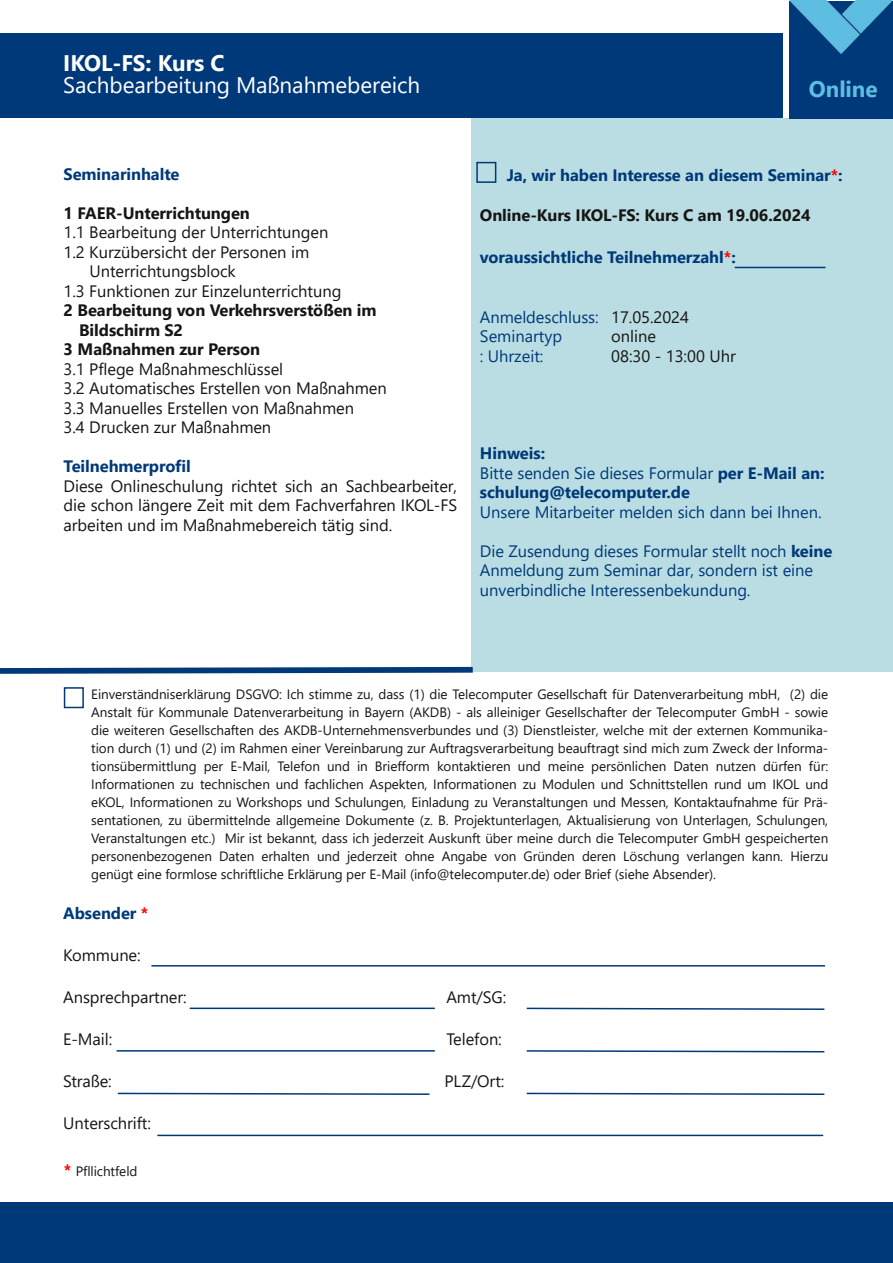
<style>
.page{position:relative;width:893px;height:1263px;background:#fff}
.page>*{position:absolute;margin:0;border:0;box-sizing:border-box;transform-origin:0 0}
.t1{font:22.5px "Segoe UI";color:#fff}
.t2{font:700 22.5px "Segoe UI";letter-spacing:-.005em;color:#fff}
.t3{font:700 22.5px "Segoe UI";letter-spacing:-.005em;color:#5dbee2}
.t4{font:16.5px/19.5px "Segoe UI";letter-spacing:-.005em;color:#161513}
.t5{font:16.5px/19.5px "Segoe UI";letter-spacing:-.005em;color:#003979}
.t6{font:700 16.5px/19.5px "Segoe UI";letter-spacing:-.005em;color:#003979}
.t7{font:700 16.5px "Segoe UI";letter-spacing:-.005em;color:#161513}
.t8{font:13.5px/18px "Segoe UI";letter-spacing:-.005em;color:#161513;text-align:justify}
.s1{color:#f00}
.s2{color:#161513}
.s3{font-weight:400}
.s4{font-weight:700}
.s5{font-weight:700;font-size:16.5px;color:#f00}
</style>
<div class="page">
<div style="left:471px;top:118px;width:422px;height:554px;background:#b9dde2"></div>
<div style="left:0;top:1202px;width:893px;height:61px;background:#003979"></div>
<hr style="left:735px;top:267px;width:90px;height:1px;background:#003979">
<svg style="left:0;top:666px;width:473px;height:8px"></svg>
<div style="left:789px;top:1px;width:103px;height:117px;background:#003979"></div>
<img style="left:789px;top:0;width:104px;height:53px">
<div style="left:0;top:33px;width:783px;height:84px;background:#003979"></div>
<div style="left:64px;top:687px;width:20px;height:21px;border:2px solid #003979"></div>
<hr style="left:151px;top:965px;width:674px;height:1px;background:#003979">
<hr style="left:190px;top:1007px;width:245px;height:2px;background:#003979">
<svg style="left:526px;top:1007px;width:299px;height:3px"></svg>
<svg style="left:526px;top:1092px;width:299px;height:3px"></svg>
<svg style="left:117px;top:1092px;width:313px;height:3px"></svg>
<hr style="left:157px;top:1135px;width:666px;height:1px;background:#003979">
<svg style="left:526px;top:1050px;width:299px;height:3px"></svg>
<hr style="left:117px;top:1050px;width:318px;height:1px;background:#003979">
<div style="left:476px;top:162px;width:20px;height:21px;border:2px solid #003979"></div>
<h1 class="t2" style="left:63px;top:47px;width:163px">IKOL‐FS: Kurs C</h1>
<h1 class="t1" style="left:63px;top:69px;width:358px">Sachbearbeitung Maßnahmebereich</h1>
<h1 class="t3" style="left:809px;top:73px;width:70px">Online</h1>
<p class="t6" style="left:64px;top:163px;width:117px">Seminarinhalte</p>
<p class="t7" style="left:64px;top:201px;width:188px">1 FAER‐Unterrichtungen</p>
<p class="t4" style="left:64px;top:222px;width:266px">1.1 Bearbeitung der Unterrichtungen</p>
<p class="t4" style="left:64px;top:241px;width:247px">1.2 Kurzübersicht der Personen im</p>
<p class="t4" style="left:90px;top:261px;width:148px">Unterrichtungsblock</p>
<p class="t4" style="left:64px;top:280px;width:279px">1.3 Funktionen zur Einzelunterrichtung</p>
<p class="t7" style="left:64px;top:299px;width:315px">2 Bearbeitung von Verkehrsverstößen im</p>
<p class="t7" style="left:79px;top:318px;width:106px">Bildschirm S2</p>
<p class="t7" style="left:64px;top:338px;width:198px">3 Maßnahmen zur Person</p>
<p class="t4" style="left:64px;top:358px;width:324px">3.1 Pflege Maßnahmeschlüssel<br>3.2 Automatisches Erstellen von Maßnahmen 3.3 Manuelles Erstellen von Maßnahmen<br>3.4 Drucken zur Maßnahmen</p>
<p class="t6" style="left:64px;top:456px;width:129px">Teilnehmerprofil</p>
<p class="t4" style="left:64px;top:475px;width:395px;text-align:justify">Diese Onlineschulung richtet sich an Sachbearbeiter, die schon längere Zeit mit dem Fachverfahren IKOL‐FS arbeiten und im Maßnahmebereich tätig sind.</p>
<p class="t6" style="left:507px;top:165px;width:337px">Ja, wir haben Interesse an diesem Seminar<span class="s1">*</span>:</p>
<p class="t7" style="left:480px;top:203px;width:332px">Online‐Kurs IKOL‐FS: Kurs C am 19.06.2024</p>
<p class="t6" style="left:480px;top:246px;width:257px">voraussichtliche Teilnehmerzahl<span class="s1">*</span>:</p>
<p class="t5" style="left:480px;top:306px;width:211px">Anmeldeschluss: <span class="s2">17.05.2024<br></span>Seminartyp<br>: Uhrzeit:</p>
<p class="t4" style="left:611px;top:325px;width:126px">online<br>08:30 ‐ 13:00 Uhr</p>
<p class="t6" style="left:480px;top:442px;width:346px">Hinweis:<br><span class="s3">Bitte senden Sie dieses Formular</span> per E‐Mail an: schulung@telecomputer.de</p>
<p class="t5" style="left:480px;top:501px;width:343px">Unsere Mitarbeiter melden sich dann bei Ihnen.</p>
<p class="t5" style="left:480px;top:540px;width:354px">Die Zusendung dieses Formular stellt noch <span class="s4">keine<br></span>Anmeldung zum Seminar dar, sondern ist eine unverbindliche Interessenbekundung.</p>
<p class="t8" style="left:91px;top:684px;width:738px">Einverständniserklärung DSGVO: Ich stimme zu, dass ﴾1﴿ die Telecomputer Gesellschaft für Datenverarbeitung mbH, ﴾2﴿ die Anstalt für Kommunale Datenverarbeitung in Bayern ﴾AKDB﴿ ‐ als alleiniger Gesellschafter der Telecomputer GmbH ‐ sowie die weiteren Gesellschaften des AKDB‐Unternehmensverbundes und ﴾3﴿ Dienstleister, welche mit der externen Kommunika‐ tion durch ﴾1﴿ und ﴾2﴿ im Rahmen einer Vereinbarung zur Auftragsverarbeitung beauftragt sind mich zum Zweck der Informa‐ tionsübermittlung per E‐Mail, Telefon und in Briefform kontaktieren und meine persönlichen Daten nutzen dürfen für:<br>Informationen zu technischen und fachlichen Aspekten, Informationen zu Modulen und Schnittstellen rund um IKOL und eKOL, Informationen zu Workshops und Schulungen, Einladung zu Veranstaltungen und Messen, Kontaktaufnahme für Prä‐ sentationen, zu übermittelnde allgemeine Dokumente ﴾z. B. Projektunterlagen, Aktualisierung von Unterlagen, Schulungen, Veranstaltungen etc.﴿ Mir ist bekannt, dass ich jederzeit Auskunft über meine durch die Telecomputer GmbH gespeicherten personenbezogenen Daten erhalten und jederzeit ohne Angabe von Gründen deren Löschung verlangen kann. Hierzu genügt eine formlose schriftliche Erklärung per E‐Mail ﴾info@telecomputer.de﴿ oder Brief ﴾siehe Absender﴿.</p>
<p class="t6" style="left:63px;top:902px;width:87px">Absender <span class="s1">*</span></p>
<p class="t4" style="left:63px;top:944px;width:79px">Kommune:</p>
<p class="t4" style="left:63px;top:986px;width:125px">Ansprechpartner:</p>
<p class="t4" style="left:446px;top:986px;width:61px">Amt/SG:</p>
<p class="t4" style="left:63px;top:1028px;width:51px">E‐Mail:</p>
<p class="t4" style="left:446px;top:1028px;width:57px">Telefon:</p>
<p class="t4" style="left:63px;top:1070px;width:50px">Straße:</p>
<p class="t4" style="left:444px;top:1070px;width:61px">PLZ/Ort:</p>
<p class="t4" style="left:63px;top:1112px;width:89px">Unterschrift:</p>
<p class="t8" style="left:64px;top:1161px;width:75px"><span class="s5">*</span> Pfllichtfeld</p>
</div>
